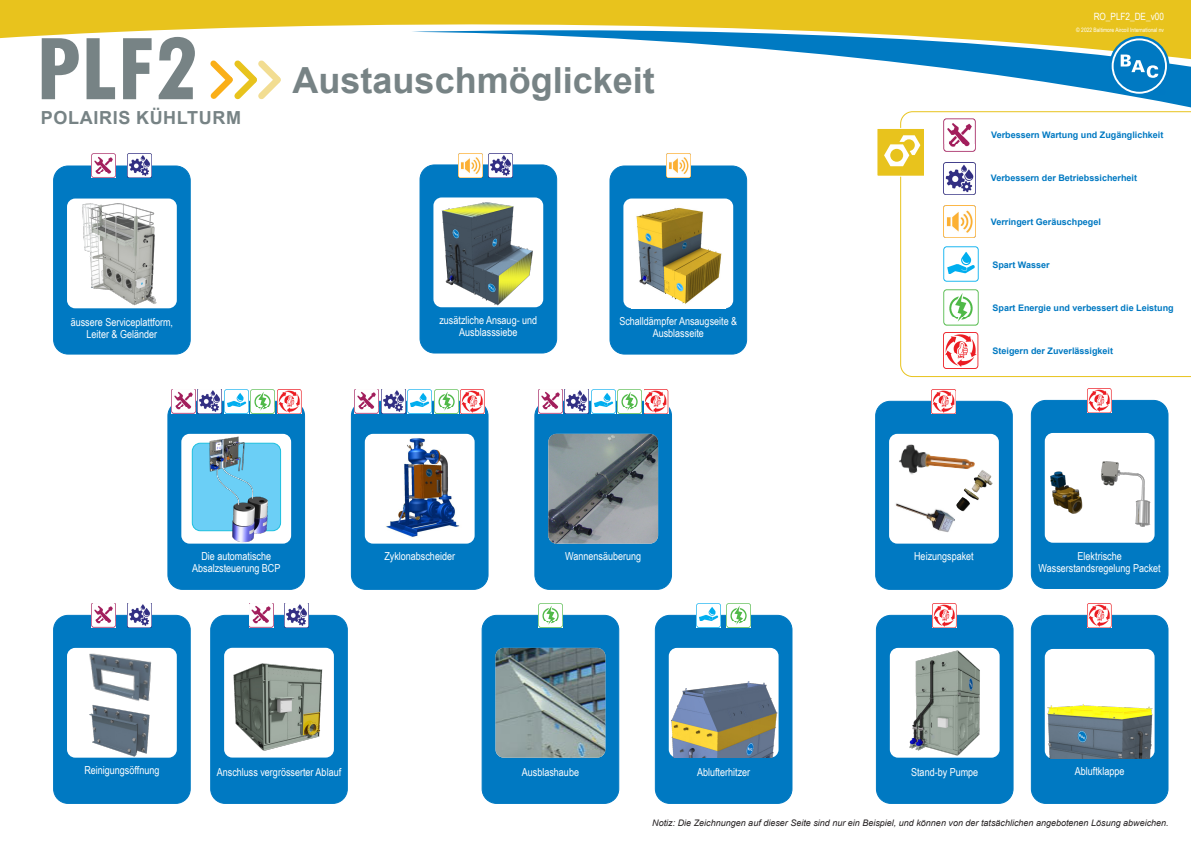
<style>
.page{position:relative;width:1191px;height:842px;background:#fff}
.page>*{position:absolute;margin:0;border:0;box-sizing:border-box;transform-origin:0 0}
.t1{font:700 condensed 100px "Tw Cen";color:#778385}
.Arial_-_Retrofit_tit{font:700 36px "Arial";color:#778385}
.t2{font:700 18px "Arial";letter-spacing:.035em;color:#778385}
.Arial_-_blue_boxes_t{font:11px/12px "Arial Narrow";color:#fff;text-align:center}
.Arial_-_Name_bulleti{font:10px "Arial Narrow";color:#fff}
.Arial_-_Retrofit_Leg{font:700 9px "Arial";color:#0079c2}
.Arial_-_Note{font:italic 9px "Arial";color:#231f20}
.Arial_-_Copyright{font:6px "Arial Narrow";color:#fff}
</style>
<div class="page">
<svg style="left:0;top:0;width:1191px;height:39px;background:#eaca39"></svg>
<svg style="left:411px;top:19px;width:780px;height:89px"></svg>
<div style="left:1109px;top:36px;width:60px;height:60px;background:#0079c2;border-radius:50%"></div>
<svg style="left:1111px;top:38px;width:56px;height:56px"></svg>
<div style="left:1113px;top:40px;width:52px;height:52px;background:#0079c2;border-radius:50%"></div>
<svg style="left:1120px;top:55px;width:38px;height:23px"></svg>
<svg style="left:1159px;top:89px;width:6px;height:6px"></svg>
<svg style="left:210px;top:60px;width:71px;height:40px"></svg>
<div style="left:168px;top:401px;width:136px;height:188px;background:#0079c2;border-radius:15px"></div>
<div style="left:168px;top:401px;width:137px;height:189px;border:1px solid #0079c2;border-radius:15px"></div>
<div style="left:181px;top:434px;width:110px;height:110px;background:#fff;border-radius:8px"></div>
<div style="left:192px;top:443px;width:88px;height:88px;background:#6bcff6;border-radius:8px"></div>
<div style="left:192px;top:443px;width:89px;height:88px;border:1px solid #1cbfdf;border-radius:8px"></div>
<img style="left:203px;top:436px;width:75px;height:107px">
<img style="left:251px;top:389px;width:24px;height:24px">
<img style="left:171px;top:389px;width:24px;height:24px">
<img style="left:198px;top:389px;width:24px;height:24px">
<img style="left:224px;top:389px;width:24px;height:24px">
<img style="left:277px;top:389px;width:24px;height:24px">
<div style="left:351px;top:401px;width:137px;height:188px;background:#0079c2;border-radius:15px"></div>
<div style="left:351px;top:401px;width:137px;height:189px;border:1px solid #0079c2;border-radius:15px"></div>
<div style="left:365px;top:434px;width:109px;height:110px;background:#fff;border-radius:8px"></div>
<img style="left:385px;top:438px;width:75px;height:99px">
<img style="left:434px;top:389px;width:24px;height:24px">
<img style="left:355px;top:389px;width:24px;height:24px">
<img style="left:381px;top:389px;width:24px;height:24px">
<img style="left:408px;top:389px;width:24px;height:24px">
<img style="left:460px;top:389px;width:24px;height:24px">
<div style="left:535px;top:401px;width:136px;height:188px;background:#0079c2;border-radius:15px"></div>
<div style="left:534px;top:401px;width:138px;height:189px;border:1px solid #0079c2;border-radius:15px"></div>
<img style="left:548px;top:434px;width:110px;height:110px">
<img style="left:618px;top:389px;width:23px;height:24px">
<img style="left:538px;top:389px;width:24px;height:24px">
<img style="left:565px;top:389px;width:24px;height:24px">
<img style="left:591px;top:389px;width:24px;height:24px">
<img style="left:644px;top:389px;width:24px;height:24px">
<div style="left:875px;top:401px;width:137px;height:188px;background:#0079c2;border-radius:15px"></div>
<div style="left:875px;top:401px;width:137px;height:189px;border:1px solid #0079c2;border-radius:15px"></div>
<div style="left:889px;top:434px;width:110px;height:110px;background:#fff;border-radius:8px"></div>
<img style="left:899px;top:444px;width:76px;height:31px">
<img style="left:895px;top:503px;width:60px;height:30px">
<img style="left:944px;top:468px;width:49px;height:43px">
<img style="left:932px;top:389px;width:24px;height:24px">
<div style="left:1031px;top:400px;width:137px;height:188px;background:#0079c2;border-radius:15px"></div>
<div style="left:1031px;top:400px;width:137px;height:189px;border:1px solid #0079c2;border-radius:15px"></div>
<div style="left:1044px;top:433px;width:110px;height:110px;background:#fff;border-radius:8px"></div>
<img style="left:1050px;top:461px;width:100px;height:66px">
<img style="left:1087px;top:388px;width:24px;height:24px">
<div style="left:610px;top:166px;width:136px;height:188px;background:#0079c2;border-radius:15px"></div>
<div style="left:609px;top:166px;width:138px;height:188px;border:1px solid #0079c2;border-radius:15px"></div>
<div style="left:623px;top:199px;width:110px;height:109px;background:#fff;border-radius:8px"></div>
<img style="left:666px;top:154px;width:24px;height:24px">
<img style="left:636px;top:207px;width:86px;height:97px">
<div style="left:54px;top:615px;width:136px;height:188px;background:#0079c2;border-radius:15px"></div>
<div style="left:53px;top:615px;width:137px;height:189px;border:1px solid #0079c2;border-radius:15px"></div>
<img style="left:92px;top:603px;width:24px;height:24px">
<img style="left:128px;top:603px;width:24px;height:24px">
<div style="left:67px;top:648px;width:110px;height:110px;background:#fff;border-radius:8px"></div>
<img style="left:89px;top:707px;width:65px;height:51px">
<img style="left:87px;top:647px;width:70px;height:60px">
<div style="left:482px;top:615px;width:137px;height:188px;background:#0079c2;border-radius:15px"></div>
<div style="left:482px;top:615px;width:137px;height:189px;border:1px solid #0079c2;border-radius:15px"></div>
<img style="left:495px;top:648px;width:110px;height:110px">
<img style="left:538px;top:603px;width:24px;height:24px">
<div style="left:655px;top:615px;width:137px;height:188px;background:#0079c2;border-radius:15px"></div>
<div style="left:655px;top:615px;width:137px;height:189px;border:1px solid #0079c2;border-radius:15px"></div>
<div style="left:669px;top:648px;width:109px;height:110px;background:#fff;border-radius:8px"></div>
<img style="left:727px;top:603px;width:24px;height:24px">
<img style="left:696px;top:603px;width:24px;height:24px">
<img style="left:668px;top:678px;width:111px;height:79px">
<div style="left:1031px;top:615px;width:137px;height:188px;background:#0079c2;border-radius:15px"></div>
<div style="left:1031px;top:615px;width:137px;height:189px;border:1px solid #0079c2;border-radius:15px"></div>
<div style="left:1044px;top:649px;width:110px;height:110px;background:#fff;border-radius:8px"></div>
<img style="left:1087px;top:603px;width:24px;height:24px">
<img style="left:1044px;top:688px;width:111px;height:71px">
<svg style="left:900px;top:111px;width:291px;height:266px"></svg>
<div style="left:878px;top:129px;width:45px;height:46px;background:#e8c31d"></div>
<svg style="left:884px;top:135px;width:36px;height:31px"></svg>
<div style="left:876px;top:128px;width:49px;height:49px;border:1px solid #fff"></div>
<img style="left:943px;top:333px;width:35px;height:35px">
<img style="left:943px;top:290px;width:35px;height:35px">
<img style="left:943px;top:247px;width:35px;height:35px">
<img style="left:943px;top:205px;width:32px;height:32px">
<img style="left:943px;top:162px;width:32px;height:32px">
<img style="left:943px;top:119px;width:33px;height:33px">
<div style="left:54px;top:166px;width:136px;height:188px;background:#0079c2;border-radius:15px"></div>
<div style="left:53px;top:166px;width:137px;height:188px;border:1px solid #0079c2;border-radius:15px"></div>
<div style="left:67px;top:199px;width:110px;height:109px;background:#fff;border-radius:8px"></div>
<img style="left:92px;top:154px;width:24px;height:24px">
<img style="left:128px;top:154px;width:24px;height:24px">
<img style="left:78px;top:198px;width:81px;height:108px">
<div style="left:876px;top:615px;width:137px;height:188px;background:#0079c2;border-radius:15px"></div>
<div style="left:876px;top:615px;width:137px;height:189px;border:1px solid #0079c2;border-radius:15px"></div>
<div style="left:890px;top:648px;width:109px;height:110px;background:#fff;border-radius:8px"></div>
<img style="left:932px;top:603px;width:24px;height:24px">
<img style="left:909px;top:650px;width:71px;height:106px">
<div style="left:420px;top:165px;width:136px;height:188px;background:#0079c2;border-radius:15px"></div>
<div style="left:420px;top:165px;width:137px;height:188px;border:1px solid #0079c2;border-radius:15px"></div>
<div style="left:433px;top:197px;width:110px;height:110px;background:#fff;border-radius:8px"></div>
<img style="left:439px;top:197px;width:99px;height:111px">
<img style="left:459px;top:154px;width:24px;height:24px">
<img style="left:489px;top:154px;width:24px;height:24px">
<div style="left:211px;top:615px;width:136px;height:188px;background:#0079c2;border-radius:15px"></div>
<div style="left:210px;top:615px;width:138px;height:189px;border:1px solid #0079c2;border-radius:15px"></div>
<img style="left:249px;top:603px;width:24px;height:24px">
<img style="left:285px;top:603px;width:24px;height:24px">
<div style="left:224px;top:648px;width:110px;height:109px;background:#fff;border-radius:8px"></div>
<img style="left:233px;top:663px;width:90px;height:88px">
<p class="t1" style="left:35px;top:8px;width:164px">PLF2</p>
<p class="t2" style="left:41px;top:105px;width:202px">POLAIRIS KÜHLTURM</p>
<p class="Arial_-_Retrofit_tit" style="left:292px;top:55px;width:364px">Austauschmöglickeit</p>
<p class="Arial_-_blue_boxes_t" style="left:71px;top:315px;width:104px">äussere Serviceplattform,<br>Leiter &amp; Geländer</p>
<p class="Arial_-_blue_boxes_t" style="left:439px;top:314px;width:99px">zusätzliche Ansaug- und<br>Ausblasssiebe</p>
<p class="Arial_-_blue_boxes_t" style="left:619px;top:315px;width:119px">Schalldämpfer Ansaugseite &amp;<br>Ausblasseite</p>
<p class="Arial_-_Name_bulleti" style="left:1093px;top:9px;width:72px">RO_PLF2_DE_v00</p>
<p class="Arial_-_Copyright" style="left:1076px;top:25px;width:89px">© 2022 Baltimore Aircoil International nv</p>
<p class="Arial_-_Retrofit_Leg" style="left:991px;top:128px;width:174px">Verbessern Wartung und Zugänglichkeit</p>
<p class="Arial_-_Retrofit_Leg" style="left:991px;top:172px;width:148px">Verbessern der Betriebssicherheit</p>
<p class="Arial_-_Retrofit_Leg" style="left:991px;top:215px;width:112px">Verringert Geräuschpegel</p>
<p class="Arial_-_Retrofit_Leg" style="left:992px;top:258px;width:59px">Spart Wasser</p>
<p class="Arial_-_Retrofit_Leg" style="left:992px;top:301px;width:183px">Spart Energie und verbessert die Leistung</p>
<p class="Arial_-_Retrofit_Leg" style="left:992px;top:344px;width:122px">Steigern der Zuverlässigkeit</p>
<p class="Arial_-_blue_boxes_t" style="left:192px;top:550px;width:90px">Die automatische<br>Absalzsteuerung BCP</p>
<p class="Arial_-_blue_boxes_t" style="left:384px;top:550px;width:72px">Zyklonabscheider</p>
<p class="Arial_-_blue_boxes_t" style="left:565px;top:550px;width:77px">Wannensäuberung</p>
<p class="Arial_-_blue_boxes_t" style="left:914px;top:550px;width:61px">Heizungspaket</p>
<p class="Arial_-_blue_boxes_t" style="left:1038px;top:550px;width:124px">Elektrische<br>Wasserstandsregelung Packet</p>
<p class="Arial_-_blue_boxes_t" style="left:84px;top:764px;width:77px">Reinigungsöffnung</p>
<p class="Arial_-_blue_boxes_t" style="left:522px;top:766px;width:59px">Ausblashaube</p>
<p class="Arial_-_blue_boxes_t" style="left:697px;top:766px;width:55px">Ablufterhitzer</p>
<p class="Arial_-_blue_boxes_t" style="left:1074px;top:765px;width:51px">Abluftklappe</p>
<p class="Arial_-_blue_boxes_t" style="left:911px;top:766px;width:69px">Stand-by Pumpe</p>
<p class="Arial_-_blue_boxes_t" style="left:217px;top:766px;width:126px">Anschluss vergrösserter Ablauf</p>
<p class="Arial_-_Note" style="left:652px;top:817px;width:518px">Notiz: Die Zeichnungen auf dieser Seite sind nur ein Beispiel, und können von der tatsächlichen angebotenen Lösung abweichen.</p>
</div>
